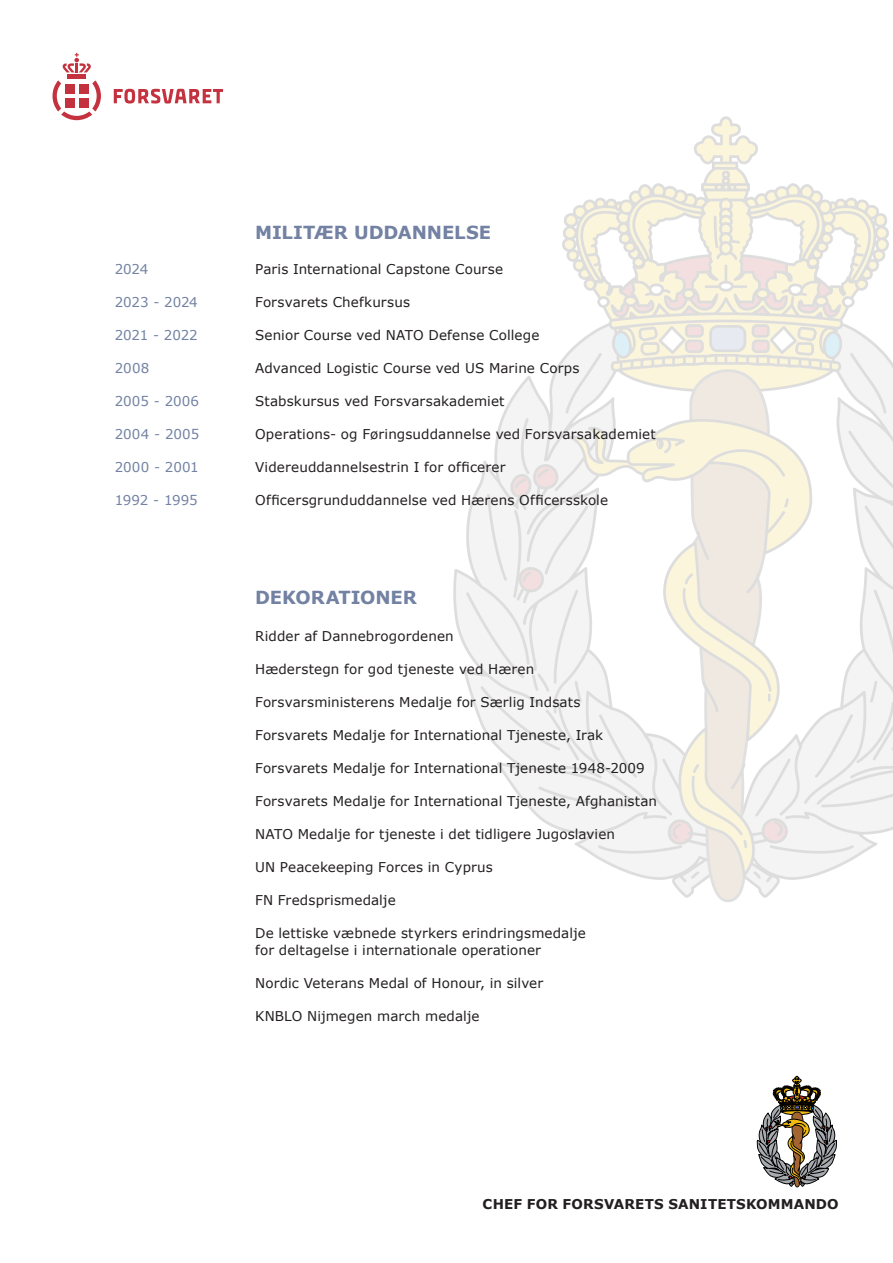
<style>
.page{position:relative;width:893px;height:1263px;background:#fff}
.page>*{position:absolute;margin:0;border:0;box-sizing:border-box;transform-origin:0 0}
.t1{font:700 18px "Verdana";letter-spacing:-.005em;color:#7382a3}
.t2{font:13.5px "Verdana";letter-spacing:.01em;color:#231f20}
.t3{font:13.5px "Verdana";letter-spacing:-.015em;color:#7382a3}
.logo_titel{font:700 13.5px "Verdana";letter-spacing:.01em;color:#231f20}
.t4{font:13.5px "Verdana";letter-spacing:.005em;color:#7382a3}
</style>
<div class="page">
<img style="left:453px;top:116px;width:440px;height:786px">
<svg style="left:114px;top:89px;width:109px;height:15px"></svg>
<svg style="left:52px;top:80px;width:49px;height:40px"></svg>
<div style="left:79px;top:98px;width:9px;height:9px;background:#c5323f"></div>
<div style="left:65px;top:98px;width:10px;height:9px;background:#c5323f"></div>
<div style="left:79px;top:85px;width:9px;height:9px;background:#c5323f"></div>
<div style="left:65px;top:85px;width:10px;height:9px;background:#c5323f"></div>
<hr style="left:67px;top:74px;width:19px;height:4px;background:#c5323f">
<svg style="left:63px;top:53px;width:28px;height:19px"></svg>
<svg style="left:757px;top:1075px;width:80px;height:113px"></svg>
<p class="t3" style="left:115px;top:260px;width:35px">2024</p>
<p class="t3" style="left:115px;top:293px;width:84px">2023 - 2024</p>
<p class="t3" style="left:115px;top:326px;width:85px">2021 - 2022</p>
<p class="t3" style="left:115px;top:359px;width:36px">2008</p>
<p class="t4" style="left:115px;top:392px;width:86px">2005 - 2006</p>
<p class="t4" style="left:115px;top:425px;width:86px">2004 - 2005</p>
<p class="t3" style="left:115px;top:458px;width:86px">2000 - 2001</p>
<p class="t3" style="left:115px;top:491px;width:84px">1992 - 1995</p>
<p class="t1" style="left:255px;top:221px;width:238px">MILITÆR UDDANNELSE</p>
<p class="t2" style="left:255px;top:260px;width:249px">Paris International Capstone Course</p>
<p class="t2" style="left:255px;top:293px;width:156px">Forsvarets Chefkursus</p>
<p class="t2" style="left:255px;top:326px;width:286px">Senior Course ved NATO Defense College</p>
<p class="t2" style="left:255px;top:359px;width:326px">Advanced Logistic Course ved US Marine Corps</p>
<p class="t2" style="left:255px;top:392px;width:251px">Stabskursus ved Forsvarsakademiet</p>
<p class="t2" style="left:255px;top:425px;width:402px">Operations- og Føringsuddannelse ved Forsvarsakademiet</p>
<p class="t2" style="left:255px;top:458px;width:252px">Videreuddannelsestrin I for officerer</p>
<p class="t2" style="left:255px;top:491px;width:354px">Officersgrunduddannelse ved Hærens Officersskole</p>
<p class="t1" style="left:255px;top:586px;width:163px">DEKORATIONER</p>
<p class="t2" style="left:255px;top:627px;width:200px">Ridder af Dannebrogordenen</p>
<p class="t2" style="left:255px;top:660px;width:281px">Hæderstegn for god tjeneste ved Hæren</p>
<p class="t2" style="left:255px;top:693px;width:327px">Forsvarsministerens Medalje for Særlig Indsats</p>
<p class="t2" style="left:255px;top:726px;width:350px">Forsvarets Medalje for International Tjeneste, Irak</p>
<p class="t2" style="left:255px;top:759px;width:391px">Forsvarets Medalje for International Tjeneste 1948-2009</p>
<p class="t2" style="left:255px;top:792px;width:404px">Forsvarets Medalje for International Tjeneste, Afghanistan</p>
<p class="t2" style="left:255px;top:825px;width:362px">NATO Medalje for tjeneste i det tidligere Jugoslavien</p>
<p class="t2" style="left:255px;top:858px;width:239px">UN Peacekeeping Forces in Cyprus</p>
<p class="t2" style="left:255px;top:891px;width:142px">FN Fredsprismedalje</p>
<p class="t2" style="left:255px;top:924px;width:332px">De lettiske væbnede styrkers erindringsmedalje</p>
<p class="t2" style="left:255px;top:941px;width:287px">for deltagelse i internationale operationer</p>
<p class="t2" style="left:255px;top:974px;width:290px">Nordic Veterans Medal of Honour, in silver</p>
<p class="t2" style="left:255px;top:1007px;width:226px">KNBLO Nijmegen march medalje</p>
<p class="logo_titel" style="left:483px;top:1195px;width:358px">CHEF FOR FORSVARETS SANITETSKOMMANDO</p>
</div>
